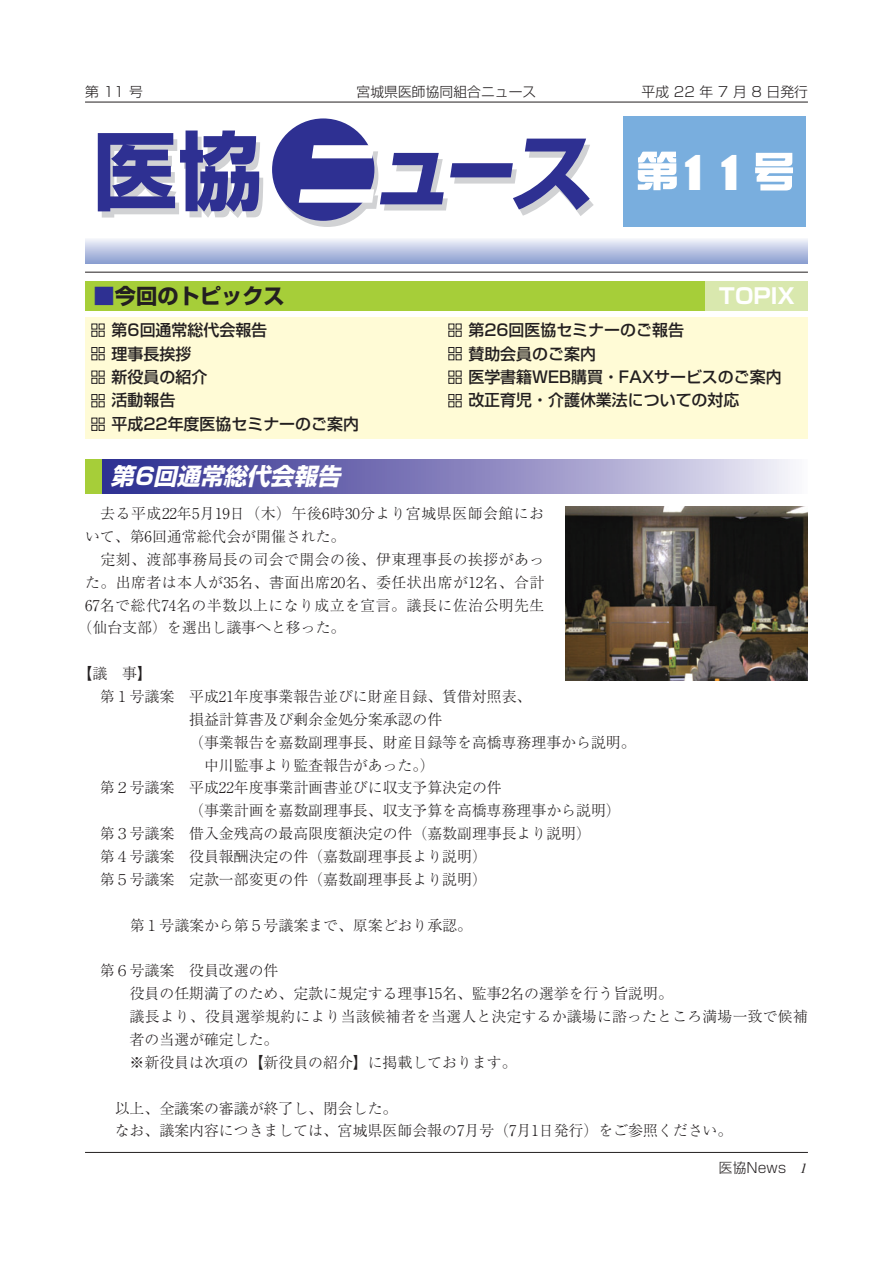
<style>
.page{position:relative;width:893px;height:1263px;background:#fff}
.page>*{position:absolute;margin:0;border:0;box-sizing:border-box;transform-origin:0 0}
.t1{font:48.9px "DFP So Gei CID W9 83 pv RKSJ H";color:#fff}
.t2{font:italic 700 23.4px "Shin Go Pr 6";color:#fff}
.t3{font:700 21.3px "Shin Go Pr 6";color:#231f20}
.t4{font:700 21.3px "Shin Go Pr 6";color:#fff}
.t5{font:500 15.9px "Shin Go Pr 6";color:#231f20}
.t6{font:300 14.85px/22.8px "Ryumin Pr 6";color:#231f20}
.t7{font:300 14.85px "Ryumin Pr 6";letter-spacing:.03em;color:#231f20}
.t8{font:300 14.85px "Ryumin Pr 6";letter-spacing:.035em;color:#231f20}
.t9{font:300 13.8px "Shin Go Pr 6";color:#231f20}
.s1{color:#2e3092}
.s2{font-family:"Times";font-weight:400;font-style:italic}
</style>
<div class="page">
<hr style="left:85px;top:102px;width:723px;height:1px;background:#231f20">
<hr style="left:85px;top:1152px;width:723px;height:1px;background:#231f20">
<div style="left:85px;top:238px;width:723px;height:26px;background:linear-gradient(to bottom,#f3f3fa,#8b9ed0)"></div>
<div style="left:276px;top:125px;width:102px;height:102px;background:#d1d2d4;border-radius:50%"></div>
<div style="left:623px;top:117px;width:183px;height:110px;background:#79aede"></div>
<div style="left:272px;top:118px;width:102px;height:103px;background:#2e3092;border-radius:50%"></div>
<svg style="left:98px;top:131px;width:165px;height:87px"></svg>
<svg style="left:299px;top:139px;width:295px;height:77px"></svg>
<svg style="left:638px;top:152px;width:39px;height:38px"></svg>
<svg style="left:755px;top:153px;width:38px;height:37px"></svg>
<hr style="left:85px;top:272px;width:723px;height:1px;background:#231f20">
<div style="left:85px;top:281px;width:626px;height:29px;background:#a6ce39"></div>
<div style="left:706px;top:281px;width:102px;height:29px;background:#d9e8ae"></div>
<div style="left:85px;top:317px;width:723px;height:121px;background:#fffbd6"></div>
<svg style="left:92px;top:324px;width:12px;height:12px"></svg>
<svg style="left:92px;top:347px;width:12px;height:13px"></svg>
<svg style="left:92px;top:371px;width:12px;height:13px"></svg>
<svg style="left:92px;top:394px;width:12px;height:13px"></svg>
<svg style="left:449px;top:324px;width:12px;height:12px"></svg>
<svg style="left:449px;top:347px;width:12px;height:13px"></svg>
<svg style="left:449px;top:371px;width:12px;height:13px"></svg>
<svg style="left:449px;top:394px;width:12px;height:13px"></svg>
<svg style="left:92px;top:418px;width:12px;height:13px"></svg>
<div style="left:85px;top:459px;width:17px;height:34px;background:#a6ce39"></div>
<svg style="left:102px;top:459px;width:688px;height:34px"></svg>
<img style="left:566px;top:506px;width:242px;height:174px">
<p class="t9" style="left:85px;top:81px;width:59px">第 11 号</p>
<p class="t9" style="left:357px;top:81px;width:181px">宮城県医師協同組合ニュース</p>
<p class="t9" style="left:642px;top:81px;width:168px">平成 22 年 7 月 8 日発行</p>
<h1 class="t1" style="left:674px;top:146px;width:76px">11</h1>
<h3 class="t3" style="left:94px;top:279px;width:193px"><span class="s1">■</span>今回のトピックス</h3>
<h3 class="t4" style="left:719px;top:279px;width:77px">TOPIX</h3>
<p class="t5" style="left:112px;top:317px;width:157px">第6回通常総代会報告</p>
<p class="t5" style="left:468px;top:317px;width:217px">第26回医協セミナーのご報告</p>
<p class="t5" style="left:112px;top:341px;width:81px">理事長挨拶</p>
<p class="t5" style="left:468px;top:341px;width:129px">賛助会員のご案内</p>
<p class="t5" style="left:112px;top:364px;width:97px">新役員の紹介</p>
<p class="t5" style="left:468px;top:364px;width:315px">医学書籍WEB購買・FAXサービスのご案内</p>
<p class="t5" style="left:112px;top:387px;width:65px">活動報告</p>
<p class="t5" style="left:468px;top:387px;width:289px">改正育児・介護休業法についての対応　</p>
<p class="t5" style="left:112px;top:411px;width:249px">平成22年度医協セミナーのご案内</p>
<h2 class="t2" style="left:111px;top:458px;width:239px">第6回通常総代会報告</h2>
<p class="t6" style="left:85px;top:501px;width:461px;text-indent:15px">去る平成22年5月19日（木）午後6時30分より宮城県医師会館において、第6回通常総代会が開催された。</p>
<p class="t7" style="left:100px;top:548px;width:445px">定刻、渡部事務局長の司会で開会の後、伊東理事長の挨拶があっ</p>
<p class="t8" style="left:85px;top:570px;width:461px">た。出席者は本人が35名、書面出席20名、委任状出席が12名、合計</p>
<p class="t7" style="left:85px;top:593px;width:461px">67名で総代74名の半数以上になり成立を宣言。議長に佐治公明先生</p>
<p class="t6" style="left:78px;top:616px;width:269px">（仙台支部）を選出し議事へと移った。</p>
<p class="t6" style="left:78px;top:661px;width:76px">【議　事】</p>
<p class="t6" style="left:100px;top:684px;width:433px">第１号議案　平成21年度事業報告並びに財産目録、賃借対照表、</p>
<p class="t6" style="left:189px;top:707px;width:254px">損益計算書及び剰余金処分案承認の件</p>
<p class="t6" style="left:189px;top:730px;width:448px">（事業報告を嘉数副理事長、財産目録等を高橋専務理事から説明。</p>
<p class="t6" style="left:204px;top:753px;width:232px">中川監事より監査報告があった。）</p>
<p class="t6" style="left:100px;top:776px;width:403px">第２号議案　平成22年度事業計画書並びに収支予算決定の件</p>
<p class="t6" style="left:189px;top:798px;width:433px">（事業計画を嘉数副理事長、収支予算を高橋専務理事から説明）</p>
<p class="t6" style="left:100px;top:821px;width:493px">第３号議案　借入金残高の最高限度額決定の件（嘉数副理事長より説明）</p>
<p class="t6" style="left:100px;top:844px;width:388px">第４号議案　役員報酬決定の件（嘉数副理事長より説明）</p>
<p class="t6" style="left:100px;top:867px;width:388px">第５号議案　定款一部変更の件（嘉数副理事長より説明）</p>
<p class="t6" style="left:130px;top:913px;width:344px">第１号議案から第５号議案まで、原案どおり承認。</p>
<p class="t6" style="left:130px;top:958px;width:680px;text-indent:-30px">第６号議案　役員改選の件<br>役員の任期満了のため、定款に規定する理事15名、監事2名の選挙を行う旨説明。<br>議長より、役員選挙規約により当該候補者を当選人と決定するか議場に諮ったところ満場一致で候補者の当選が確定した。<br>※新役員は次項の【新役員の紹介】に掲載しております。</p>
<p class="t6" style="left:115px;top:1096px;width:619px">以上、全議案の審議が終了し、閉会した。<br>なお、議案内容につきましては、宮城県医師会報の7月号（7月1日発行）をご参照ください。</p>
<p class="t9" style="left:719px;top:1156px;width:90px">医協News <span class="s2">1</span></p>
</div>
